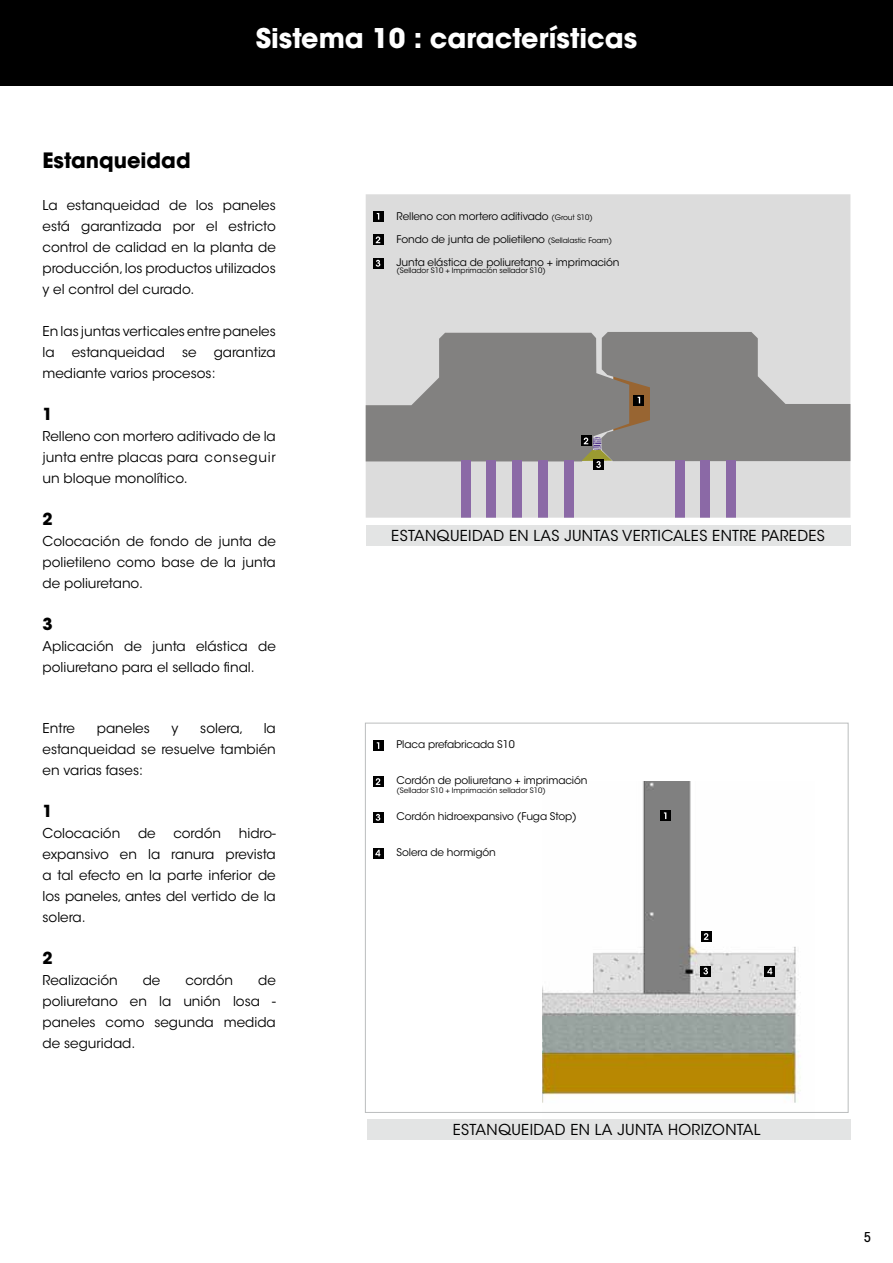
<style>
.page{position:relative;width:893px;height:1263px;background:#fff}
.page>*{position:absolute;margin:0;border:0;box-sizing:border-box;transform-origin:0 0}
.t1{font:700 27px "ITC Avant Garde Std";color:#fff}
.t2{font:700 21px "ITC Avant Garde Std";color:#000}
.t3{font:700 16.5px "ITC Avant Garde Std";color:#000}
.t4{font:15px "ITC Avant Garde Std";letter-spacing:.02em;color:#000}
.t5{font:13.5px/21px "ITC Avant Garde Std";color:#000;text-align:justify}
.t6{font:500 condensed 13.5px "ITC Avant Garde Std";color:#000}
.t7{font:10.5px/22.4px "ITC Avant Garde Std";letter-spacing:-.01em;color:#000}
.t8{font:7.5px "ITC Avant Garde Std";letter-spacing:-.01em;color:#000}
.s1{font-size:7.5px}
</style>
<div class="page">
<div style="left:366px;top:194px;width:484px;height:324px;background:#dcdcdc;border:2px solid #dcdcdc"></div>
<div style="left:461px;top:460px;width:10px;height:58px;background:#8b69a6"></div>
<div style="left:486px;top:460px;width:10px;height:58px;background:#8b69a6"></div>
<div style="left:512px;top:460px;width:10px;height:58px;background:#8b69a6"></div>
<div style="left:538px;top:460px;width:10px;height:58px;background:#8b69a6"></div>
<div style="left:564px;top:460px;width:10px;height:58px;background:#8b69a6"></div>
<div style="left:675px;top:460px;width:9px;height:58px;background:#8b69a6"></div>
<div style="left:700px;top:460px;width:10px;height:58px;background:#8b69a6"></div>
<div style="left:726px;top:460px;width:10px;height:58px;background:#8b69a6"></div>
<div style="left:593px;top:459px;width:11px;height:11px;background:#000"></div>
<svg style="left:366px;top:332px;width:484px;height:136px"></svg>
<svg style="left:373px;top:211px;width:10px;height:10px"></svg>
<svg style="left:377px;top:213px;width:2px;height:7px"></svg>
<img style="left:543px;top:781px;width:271px;height:332px">
<svg style="left:660px;top:811px;width:10px;height:10px"></svg>
<svg style="left:664px;top:812px;width:2px;height:7px"></svg>
<svg style="left:701px;top:931px;width:10px;height:10px"></svg>
<svg style="left:704px;top:933px;width:4px;height:7px"></svg>
<div style="left:701px;top:966px;width:10px;height:10px;background:#000"></div>
<svg style="left:703px;top:967px;width:5px;height:7px"></svg>
<svg style="left:765px;top:966px;width:10px;height:10px"></svg>
<svg style="left:767px;top:968px;width:5px;height:6px"></svg>
<div style="left:367px;top:1120px;width:483px;height:20px;background:#e3e4e4"></div>
<svg style="left:373px;top:235px;width:10px;height:10px"></svg>
<svg style="left:376px;top:236px;width:4px;height:7px"></svg>
<svg style="left:373px;top:258px;width:10px;height:10px"></svg>
<svg style="left:376px;top:260px;width:4px;height:7px"></svg>
<div style="left:366px;top:525px;width:484px;height:21px;background:#e3e4e4"></div>
<svg style="left:373px;top:740px;width:10px;height:11px"></svg>
<svg style="left:377px;top:742px;width:2px;height:7px"></svg>
<svg style="left:373px;top:776px;width:10px;height:11px"></svg>
<svg style="left:376px;top:778px;width:4px;height:7px"></svg>
<svg style="left:373px;top:812px;width:10px;height:10px"></svg>
<svg style="left:376px;top:814px;width:4px;height:7px"></svg>
<svg style="left:373px;top:848px;width:10px;height:10px"></svg>
<svg style="left:375px;top:850px;width:5px;height:6px"></svg>
<div style="left:0;top:0;width:893px;height:85px;background:#000"></div>
<h1 class="t1" style="left:256px;top:21px;width:383px">Sistema 10 : características</h1>
<h2 class="t2" style="left:43px;top:146px;width:150px">Estanqueidad</h2>
<p class="t5" style="left:43px;top:195px;width:235px">La estanqueidad de los paneles está garantizada por el estricto control de calidad en la planta de producción, los productos utilizados y el control del curado.</p>
<p class="t5" style="left:43px;top:321px;width:235px">En las juntas verticales entre paneles la</p>
<p class="t5" style="left:43px;top:342px;width:235px;text-indent:171px">garantiza mediante varios procesos:</p>
<p class="t3" style="left:43px;top:403px;width:12px">1</p>
<p class="t5" style="left:43px;top:426px;width:235px">Relleno con mortero aditivado de la junta entre placas para conseguir un bloque monolítico.</p>
<p class="t3" style="left:43px;top:508px;width:12px">2</p>
<p class="t5" style="left:43px;top:531px;width:235px">Colocación de fondo de junta de polietileno como base de la junta de poliuretano.</p>
<p class="t3" style="left:43px;top:613px;width:12px">3</p>
<p class="t5" style="left:43px;top:636px;width:235px">Aplicación de junta elástica de poliuretano para el sellado final.</p>
<p class="t5" style="left:72px;top:342px;width:95px">estanqueidad</p>
<p class="t5" style="left:182px;top:342px;width:16px">se</p>
<p class="t5" style="left:43px;top:718px;width:235px;text-indent:221px">la estanqueidad se resuelve también en varias fases:</p>
<p class="t3" style="left:43px;top:800px;width:12px">1</p>
<p class="t5" style="left:43px;top:823px;width:79px">Colocación</p>
<p class="t5" style="left:138px;top:823px;width:19px">de</p>
<p class="t5" style="left:173px;top:823px;width:49px">cordón</p>
<p class="t5" style="left:43px;top:718px;width:34px">Entre</p>
<p class="t5" style="left:97px;top:718px;width:55px">paneles</p>
<p class="t5" style="left:172px;top:718px;width:8px">y</p>
<p class="t5" style="left:200px;top:718px;width:45px">solera,</p>
<p class="t5" style="left:43px;top:823px;width:235px;text-indent:196px">hidro&shy;expansivo en la ranura prevista a tal efecto en la parte inferior de los paneles, antes del vertido de la solera.</p>
<p class="t3" style="left:43px;top:947px;width:12px">2</p>
<p class="t5" style="left:43px;top:970px;width:77px">Realización</p>
<p class="t5" style="left:143px;top:970px;width:19px">de</p>
<p class="t5" style="left:185px;top:970px;width:49px">cordón</p>
<p class="t5" style="left:43px;top:970px;width:235px;text-indent:216px">de poliuretano en la unión losa - paneles como segunda medida de seguridad.</p>
<p class="t7" style="left:397px;top:205px;width:217px">Relleno con mortero aditivado <span class="s1">(Grout S10)<br></span>Fondo de junta de polietileno <span class="s1">(Sellalastic Foam)</span></p>
<p class="t7" style="left:397px;top:251px;width:224px">Junta elástica de poliuretano + imprimación</p>
<p class="t8" style="left:397px;top:266px;width:151px">(Sellador S10 + Imprimación sellador S10)</p>
<p class="t4" style="left:391px;top:527px;width:435px">ESTANQUEIDAD EN LAS JUNTAS VERTICALES ENTRE PAREDES</p>
<p class="t7" style="left:397px;top:733px;width:120px">Placa prefabricada S10</p>
<p class="t7" style="left:397px;top:769px;width:192px">Cordón de poliuretano + imprimación</p>
<p class="t8" style="left:397px;top:786px;width:151px">(Sellador S10 + Imprimación sellador S10)</p>
<p class="t7" style="left:397px;top:805px;width:182px">Cordón hidroexpansivo (Fuga Stop)</p>
<p class="t7" style="left:397px;top:841px;width:101px">Solera de hormigón</p>
<p class="t4" style="left:453px;top:1121px;width:309px">ESTANQUEIDAD EN LA JUNTA HORIZONTAL</p>
<p class="t6" style="left:864px;top:1228px;width:9px">5</p>
</div>
